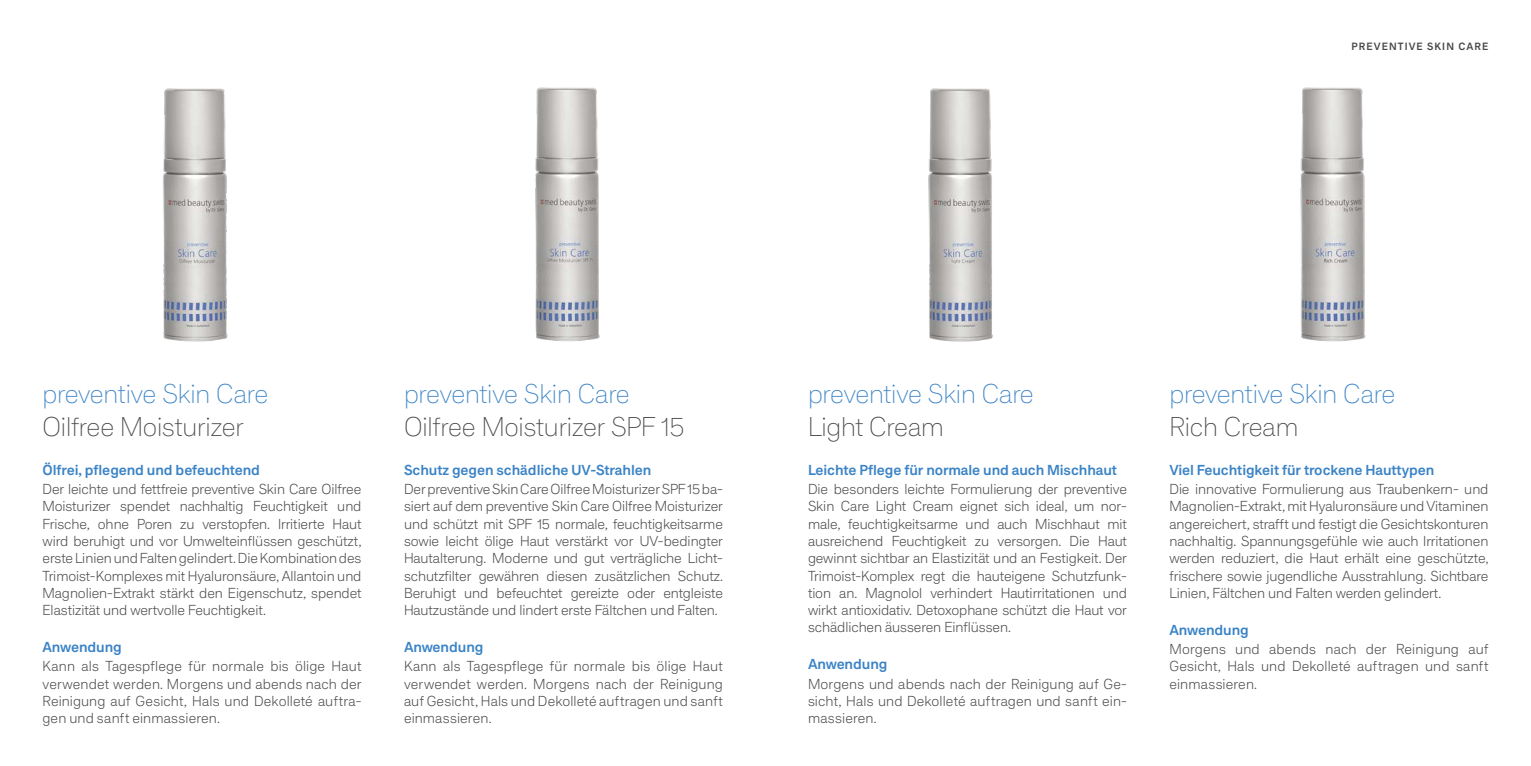
<style>
.page{position:relative;width:1531px;height:766px;background:#fff}
.page>*{position:absolute;margin:0;border:0;box-sizing:border-box;transform-origin:0 0}
.t1{font:100 27px "RT Dromo";letter-spacing:-.015em;color:#3a83c6}
.t2{font:100 27px "RT Dromo";letter-spacing:-.005em;color:#484848}
.t3{font:300 14.4px/17.2px "RT Dromo";color:#484848;text-align:justify}
.t4{font:500 14.4px "RT Dromo";letter-spacing:-.01em;color:#3a83c6}
.t5{font:500 10.5px "RT Dromo";letter-spacing:.1em;color:#484848}
</style>
<div class="page">
<img style="left:928px;top:88px;width:65px;height:254px">
<img style="left:1300px;top:87px;width:66px;height:255px">
<img style="left:163px;top:88px;width:65px;height:254px">
<img style="left:535px;top:87px;width:65px;height:255px">
<p class="t5" style="left:1351px;top:41px;width:138px">PREVENTIVE SKIN CARE</p>
<h1 class="t1" style="left:43px;top:379px;width:227px">preventive Skin Care</h1>
<h1 class="t2" style="left:43px;top:411px;width:203px">Oilfree Moisturizer</h1>
<p class="t4" style="left:43px;top:461px;width:219px">Ölfrei, pflegend und befeuchtend</p>
<p class="t3" style="left:43px;top:480px;width:320px">Der leichte und fettfreie preventive Skin Care Oilfree Moisturizer spendet nachhaltig Feuchtigkeit und Frische, ohne Poren zu verstopfen. Irritierte Haut wird beruhigt und vor Umwelteinflüssen geschützt, erste Linien und Falten gelindert. Die Kombination des Trimoist-Komplexes mit Hyaluronsäure, Allantoin und Magnolien-Extrakt stärkt den Eigenschutz, spendet Elastizität und wertvolle Feuchtigkeit.</p>
<p class="t4" style="left:43px;top:638px;width:81px">Anwendung</p>
<p class="t3" style="left:43px;top:657px;width:320px">Kann als Tagespflege für normale bis ölige Haut verwendet werden. Morgens und abends nach der Reinigung auf Gesicht, Hals und Dekolleté auftra&shy;gen und sanft einmassieren.</p>
<h1 class="t1" style="left:404px;top:379px;width:227px">preventive Skin Care</h1>
<h1 class="t2" style="left:404px;top:411px;width:282px">Oilfree Moisturizer SPF 15</h1>
<p class="t4" style="left:404px;top:461px;width:249px">Schutz gegen schädliche UV-Strahlen</p>
<p class="t3" style="left:404px;top:480px;width:320px">Der preventive Skin Care Oilfree Moisturizer SPF 15 ba&shy;siert auf dem preventive Skin Care Oilfree Moisturizer und schützt mit SPF 15 normale, feuchtigkeitsarme sowie leicht ölige Haut verstärkt vor UV-bedingter Hautalterung. Moderne und gut verträgliche Licht&shy;schutzfilter gewähren diesen zusätzlichen Schutz.<br>Beruhigt und befeuchtet gereizte oder entgleiste Hautzustände und lindert erste Fältchen und Falten.</p>
<p class="t4" style="left:404px;top:638px;width:81px">Anwendung</p>
<p class="t3" style="left:404px;top:657px;width:320px">Kann als Tagespflege für normale bis ölige Haut verwendet werden. Morgens nach der Reinigung auf Gesicht, Hals und Dekolleté auftragen und sanft einmassieren.</p>
<h1 class="t1" style="left:808px;top:379px;width:227px">preventive Skin Care</h1>
<h1 class="t2" style="left:808px;top:411px;width:137px">Light Cream</h1>
<p class="t4" style="left:808px;top:461px;width:310px">Leichte Pflege für normale und auch Mischhaut</p>
<p class="t3" style="left:808px;top:480px;width:320px">Die besonders leichte Formulierung der preventive Skin Care Light Cream eignet sich ideal, um nor&shy;male, feuchtigkeitsarme und auch Mischhaut mit ausreichend Feuchtigkeit zu versorgen. Die Haut gewinnt sichtbar an Elastizität und an Festigkeit. Der Trimoist-Komplex regt die hauteigene Schutzfunk&shy;tion an. Magnolol verhindert Hautirritationen und wirkt antioxidativ. Detoxophane schützt die Haut vor schädlichen äusseren Einflüssen.</p>
<p class="t4" style="left:808px;top:656px;width:81px">Anwendung</p>
<p class="t3" style="left:808px;top:675px;width:320px">Morgens und abends nach der Reinigung auf Ge&shy;sicht, Hals und Dekolleté auftragen und sanft ein&shy;massieren.</p>
<h1 class="t1" style="left:1169px;top:379px;width:227px">preventive Skin Care</h1>
<h1 class="t2" style="left:1169px;top:411px;width:130px">Rich Cream</h1>
<p class="t4" style="left:1169px;top:461px;width:266px">Viel Feuchtigkeit für trockene Hauttypen</p>
<p class="t3" style="left:1169px;top:480px;width:320px">Die innovative Formulierung aus Traubenkern- und Magnolien-Extrakt, mit Hyaluronsäure und Vitaminen angereichert, strafft und festigt die Gesichtskonturen nachhaltig. Spannungsgefühle wie auch Irritationen werden reduziert, die Haut erhält eine geschützte, frischere sowie jugendliche Ausstrahlung. Sichtbare Linien, Fältchen und Falten werden gelindert.</p>
<p class="t4" style="left:1169px;top:621px;width:81px">Anwendung</p>
<p class="t3" style="left:1169px;top:640px;width:320px">Morgens und abends nach der Reinigung auf Gesicht, Hals und Dekolleté auftragen und sanft einmassieren.</p>
</div>
